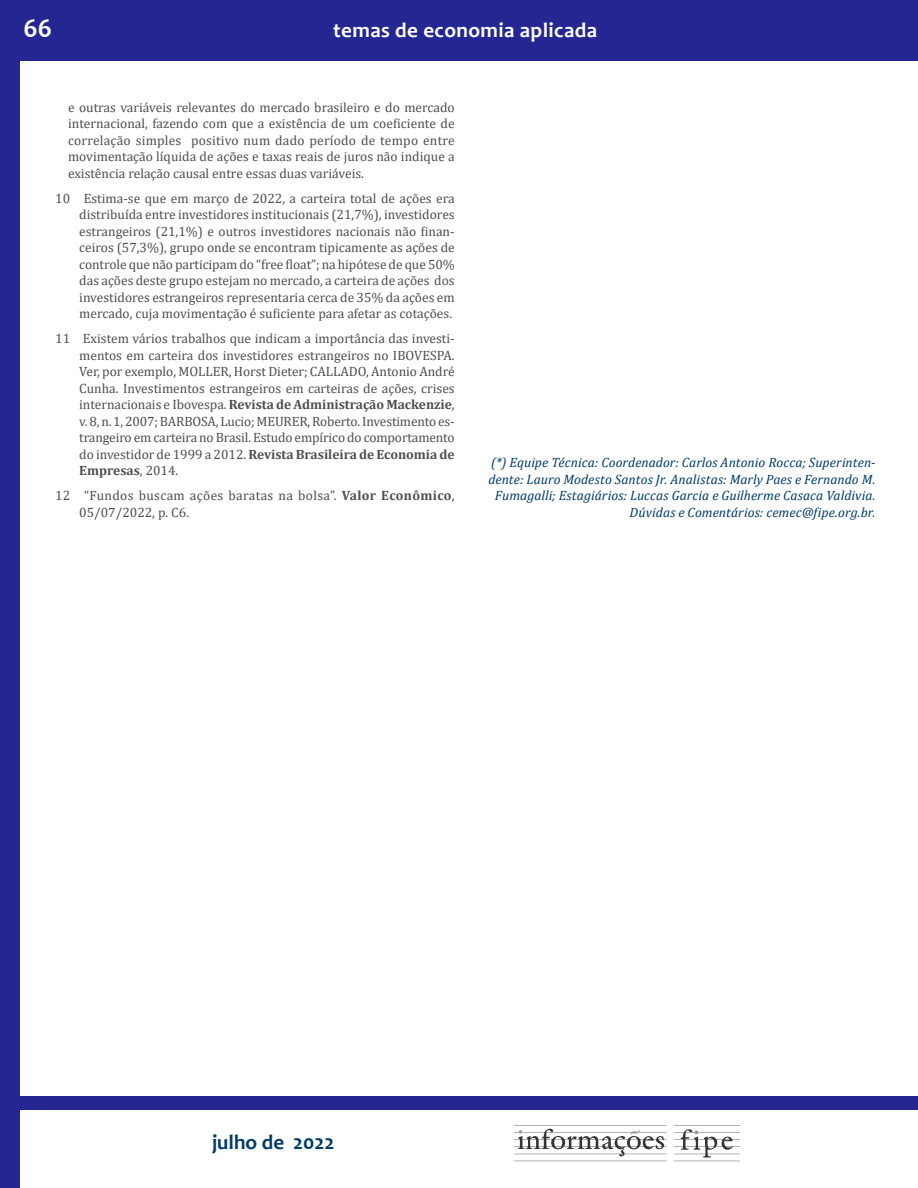
<style>
.page{position:relative;width:918px;height:1188px;background:#fff}
.page>*{position:absolute;margin:0;border:0;box-sizing:border-box;transform-origin:0 0}
.t1{font:700 27px "Candara";color:#fff}
.t2{font:700 21px "Candara";letter-spacing:.02em;color:#fff}
.t3{font:700 21px "Candara";color:#003b68}
.t4{font:13.5px/16.5px "Cambria";color:#4e4f50;text-align:justify}
.t5{font:italic 13.5px/16.5px "Cambria";letter-spacing:.005em;color:#003b68;text-align:right}
.t6{font:13.5px/16.5px "Cambria";letter-spacing:.025em;color:#4e4f50}
.s1{font-weight:700}
</style>
<div class="page">
<div style="left:0;top:0;width:20px;height:1188px;background:#262693"></div>
<div style="left:0;top:0;width:918px;height:61px;background:#262693"></div>
<div style="left:15px;top:1097px;width:903px;height:13px;background:#262693"></div>
<img style="left:514px;top:1125px;width:225px;height:37px">
<h1 class="t1" style="left:27px;top:12px;width:30px">66</h1>
<h2 class="t2" style="left:333px;top:17px;width:265px">temas de econom a aplicada</h2>
<h2 class="t2" style="left:370px;top:19px;width:189px">economia &amp; história</h2>
<p class="t4" style="left:68px;top:99px;width:388px">e outras variáveis relevantes do mercado brasileiro e do mercado internacional, fazendo com que a existência de um coeficiente de correlação simples positivo num dado período de tempo entre movimentação líquida de ações e taxas reais de juros não indique a existência relação causal entre essas duas variáveis.</p>
<p class="t4" style="left:79px;top:190px;width:377px;text-indent:-24px">10 Estima-se que em março de 2022, a carteira total de ações era distribuída entre investidores institucionais (21,7%), investidores estrangeiros (21,1%) e outros investidores nacionais não finan&shy;ceiros (57,3%), grupo onde se encontram tipicamente as ações de controle que não participam do “free float”; na hipótese de que 50% das ações deste grupo estejam no mercado, a carteira de ações dos investidores estrangeiros representaria cerca de 35% da ações em mercado, cuja movimentação é suficiente para afetar as cotações.</p>
<p class="t4" style="left:79px;top:331px;width:377px;text-indent:-24px">11 Existem vários trabalhos que indicam a importância das investi&shy;mentos em carteira dos investidores estrangeiros no IBOVESPA.<br>Ver, por exemplo, Moller</p>
<p class="t4" style="left:79px;top:364px;width:377px;text-indent:270px">do, Antonio André Cunha. Investimentos estrangeiros em carteiras de ações, crises internacionais e Ibovespa. <span class="s1">Revista de Administração Mackenzie</span>, v. 8, n. 1, 2007; Barbosa</p>
<p class="t4" style="left:229px;top:364px;width:98px">, Horst Dieter; Calla</p>
<p class="t4" style="left:79px;top:413px;width:377px;text-indent:228px">, Roberto. Investimento es&shy;trangeiro em carteira no Brasil. Estudo empírico do comportamento do investidor de 1999 a 2012. <span class="s1">Revista Brasileira de Economia de Empresas</span>, 2014.</p>
<p class="t6" style="left:79px;top:487px;width:377px;text-indent:-24px">12 “Fundos buscam ações baratas na bolsa”. <span class="s1">Valor Econômico</span>,<br>05/07/2022, p. C6.</p>
<p class="t4" style="left:216px;top:413px;width:61px">, Lucio; Meurer</p>
<p class="t5" style="left:488px;top:454px;width:389px">(*) Equipe Técnica: Coordenador: Carlos Antonio Rocca; Superinten&shy;dente: Lauro Modesto Santos Jr. Analistas: Marly Paes e Fernando M.<br>Fumagalli; Estagiários: Luccas Garcia e Guilherme Casaca Valdivia.<br>Dúvidas e Comentários: cemec@fipe.org.br.</p>
<h2 class="t3" style="left:212px;top:1129px;width:124px">julho de 2022</h2>
</div>
